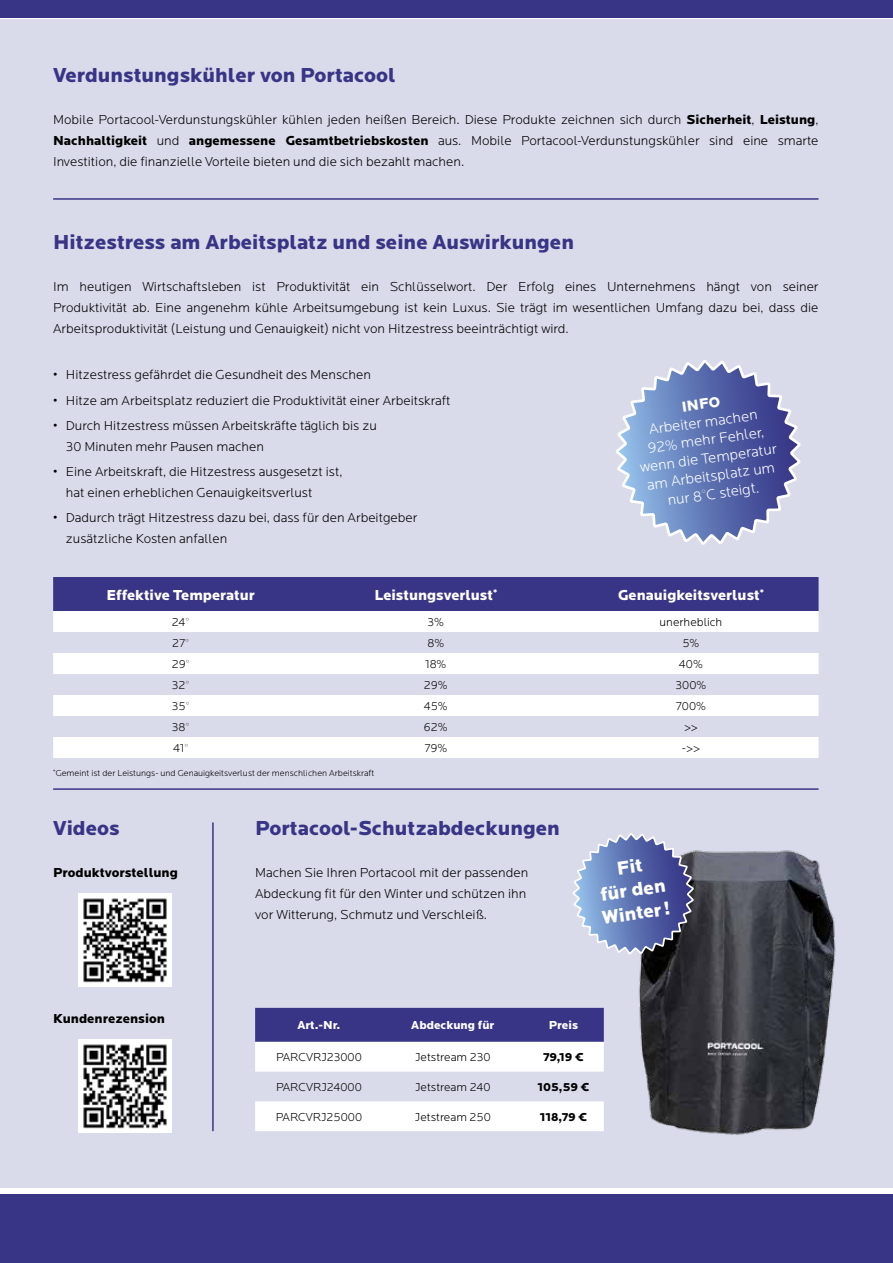
<style>
.page{position:relative;width:893px;height:1263px;background:#fff}
.page>*{position:absolute;margin:0;border:0;box-sizing:border-box;transform-origin:0 0}
.t1{font:900 21px "Locator";color:#393586}
.t2{font:900 19.5px/23.4px "Locator";color:#fff;text-align:center}
.t3{font:300 15.15px/18.1px "Locator";color:#fff;text-align:center}
.t4{font:900 15.15px "Locator";color:#fff}
.t5{font:900 15px "Locator";color:#fff}
.t6{font:300 13.5px/21px "Locator";color:#000}
.t7{font:900 13.5px "Locator";color:#000}
.t8{font:300 12px "Locator";color:#000}
.t9{font:900 12px "Locator";color:#fff}
.t10{font:900 12px "Locator";color:#000}
.t11{font:300 9px "Locator";color:#000}
.s1{font-weight:900}
</style>
<div class="page">
<div style="left:0;top:20px;width:893px;height:1168px;background:#dadbea"></div>
<div style="left:0;top:0;width:893px;height:17px;background:#393586"></div>
<div style="left:0;top:1194px;width:893px;height:69px;background:#393586"></div>
<img style="left:695px;top:856px;width:141px;height:279px">
<div style="left:53px;top:577px;width:766px;height:34px;background:#393586"></div>
<svg style="left:53px;top:611px;width:766px;height:147px;fill:#fff"></svg>
<svg style="left:571px;top:739px;width:124px;height:393px"></svg>
<svg style="left:255px;top:1008px;width:349px;height:123px"></svg>
<hr style="left:53px;top:198px;width:766px;height:2px;background:#393586">
<hr style="left:53px;top:788px;width:766px;height:2px;background:#393586">
<hr style="left:212px;top:822px;width:2px;height:309px;background:#393586">
<img style="left:78px;top:893px;width:93px;height:93px">
<img style="left:78px;top:1039px;width:93px;height:93px">
<svg style="left:613px;top:360px;width:190px;height:568px"></svg>
<h1 class="t1" style="left:53px;top:63px;width:344px">Verdunstungskühler von Portacool</h1>
<p class="t6" style="left:53px;top:110px;width:767px;text-align:justify">Mobile Portacool-Verdunstungskühler kühlen jeden heißen Bereich. Diese Produkte zeichnen sich durch <span class="s1">Sicherheit</span>, <span class="s1">Leistung</span>, <span class="s1">Nachhaltigkeit</span> und <span class="s1">angemessene Gesamtbetriebskosten</span> aus. Mobile Portacool-Verdunstungskühler sind eine smarte Investition, die finanzielle Vorteile bieten und die sich bezahlt machen.</p>
<h1 class="t1" style="left:53px;top:229px;width:522px">Hitzestress am Arbeitsplatz und seine Auswirkungen</h1>
<p class="t6" style="left:53px;top:276px;width:767px;text-align:justify">Im heutigen Wirtschaftsleben ist Produktivität ein Schlüsselwort. Der Erfolg eines Unternehmens hängt von seiner Produktivität ab. Eine angenehm kühle Arbeitsumgebung ist kein Luxus. Sie trägt im wesentlichen Umfang dazu bei, dass die Arbeitsproduktivität (Leistung und Genauigkeit) nicht von Hitzestress beeinträchtigt wird.</p>
<p class="t6" style="left:53px;top:365px;width:319px">• Hitzestress gefährdet die Gesundheit des Menschen</p>
<p class="t6" style="left:53px;top:390px;width:399px">• Hitze am Arbeitsplatz reduziert die Produktivität einer Arbeitskraft</p>
<p class="t6" style="left:66px;top:415px;width:312px;text-indent:-13px">• Durch Hitzestress müssen Arbeitskräfte täglich bis zu<br>30 Minuten mehr Pausen machen</p>
<p class="t6" style="left:66px;top:461px;width:278px;text-indent:-13px">• Eine Arbeitskraft, die Hitzestress ausgesetzt ist, hat einen erheblichen Genauigkeitsverlust</p>
<p class="t6" style="left:66px;top:508px;width:353px;text-indent:-13px">• Dadurch trägt Hitzestress dazu bei, dass für den Arbeitgeber zusätzliche Kosten anfallen</p>
<p class="t4" style="left:680px;top:398px;width:40px;rotate:-8deg">INFO</p>
<p class="t3" style="left:634px;top:423px;width:140px;rotate:-8deg">Arbeiter machen<br>92% mehr Fehler, wenn die Temperatur am Arbeitsplatz um nur 8°C steigt.</p>
<p class="t5" style="left:107px;top:586px;width:150px">Effektive Temperatur</p>
<p class="t5" style="left:374px;top:586px;width:124px">Leistungsverlust<sup>*</sup></p>
<p class="t5" style="left:618px;top:586px;width:147px">Genauigkeitsverlust<sup>*</sup></p>
<p class="t8" style="left:172px;top:616px;width:19px">24°</p>
<p class="t8" style="left:428px;top:616px;width:18px">3%</p>
<p class="t8" style="left:660px;top:616px;width:64px">unerheblich</p>
<p class="t8" style="left:172px;top:637px;width:18px">27°</p>
<p class="t8" style="left:427px;top:637px;width:18px">8%</p>
<p class="t8" style="left:682px;top:637px;width:19px">5%</p>
<p class="t8" style="left:172px;top:658px;width:20px">29°</p>
<p class="t8" style="left:425px;top:658px;width:23px">18%</p>
<p class="t8" style="left:679px;top:658px;width:26px">40%</p>
<p class="t8" style="left:172px;top:679px;width:19px">32°</p>
<p class="t8" style="left:424px;top:679px;width:26px">29%</p>
<p class="t8" style="left:675px;top:679px;width:32px">300%</p>
<p class="t8" style="left:172px;top:700px;width:19px">35°</p>
<p class="t8" style="left:424px;top:700px;width:26px">45%</p>
<p class="t8" style="left:676px;top:700px;width:32px">700%</p>
<p class="t8" style="left:172px;top:721px;width:19px">38°</p>
<p class="t8" style="left:424px;top:721px;width:25px">62%</p>
<p class="t8" style="left:684px;top:721px;width:15px">&gt;&gt;</p>
<p class="t8" style="left:173px;top:742px;width:17px">41°</p>
<p class="t8" style="left:424px;top:742px;width:25px">79%</p>
<p class="t8" style="left:682px;top:742px;width:20px">-&gt;&gt;</p>
<p class="t11" style="left:53px;top:769px;width:323px"><sup>*</sup>Gemeint ist der Leistungs- und Genauigkeitsverlust der menschlichen Arbeitskraft</p>
<h1 class="t1" style="left:53px;top:816px;width:68px">Videos</h1>
<p class="t7" style="left:53px;top:864px;width:126px">Produktvorstellung</p>
<h1 class="t1" style="left:255px;top:816px;width:306px">Portacool-Schutzabdeckungen</h1>
<p class="t6" style="left:255px;top:863px;width:275px">Machen Sie Ihren Portacool mit der passenden<br>Abdeckung fit für den Winter und schützen ihn vor Witterung, Schmutz und Verschleiß.</p>
<h2 class="t2" style="left:594px;top:860px;width:70px;rotate:-8deg">Fit<br>für den<br>Winter!</h2>
<p class="t7" style="left:53px;top:1010px;width:113px">Kundenrezension</p>
<p class="t9" style="left:297px;top:1018px;width:44px">Art.-Nr.</p>
<p class="t9" style="left:411px;top:1018px;width:85px">Abdeckung für</p>
<p class="t9" style="left:549px;top:1018px;width:31px">Preis</p>
<p class="t8" style="left:276px;top:1051px;width:87px">PARCVRJ23000</p>
<p class="t8" style="left:415px;top:1051px;width:77px">Jetstream 230</p>
<p class="t10" style="left:543px;top:1050px;width:42px">79,19 €</p>
<p class="t8" style="left:276px;top:1081px;width:87px">PARCVRJ24000</p>
<p class="t8" style="left:415px;top:1081px;width:77px">Jetstream 240</p>
<p class="t10" style="left:537px;top:1080px;width:53px">105,59 €</p>
<p class="t8" style="left:276px;top:1110px;width:88px">PARCVRJ25000</p>
<p class="t8" style="left:415px;top:1110px;width:77px">Jetstream 250</p>
<p class="t10" style="left:540px;top:1109px;width:49px">118,79 €</p>
</div>
